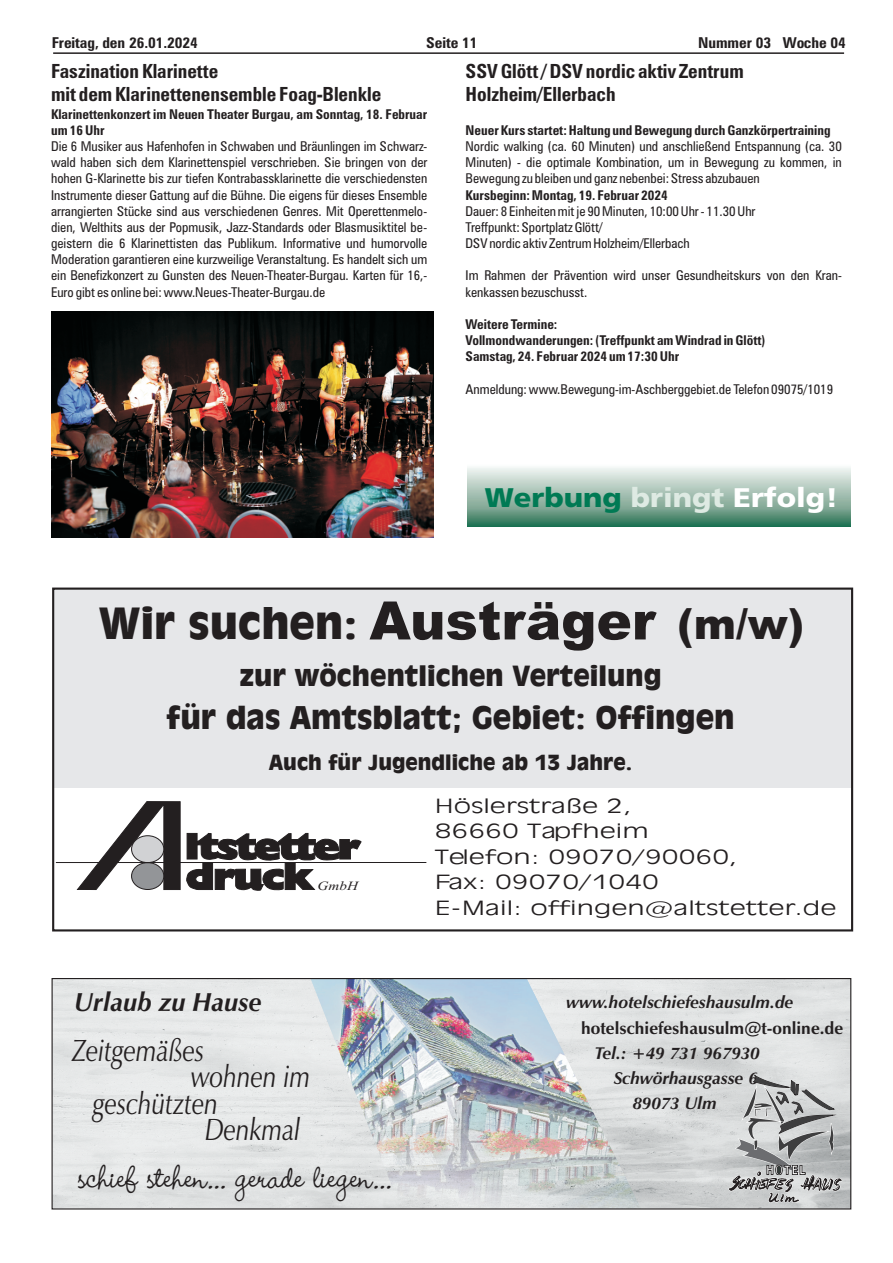
<style>
.page{position:relative;width:893px;height:1263px;background:#fff}
.page>*{position:absolute;margin:0;border:0;box-sizing:border-box;transform-origin:0 0}
.t1{font:700 42.45px "Incised 901 BT";color:#231f20}
.t2{font:500 40.8px "Wendy";color:#231f20;scale:.96 1}
.t3{font:italic 30.9px "Zapf Humanist 601 BT";color:#231f20;scale:.83 1}
.t4{font:700 30.75px "Incised 901 BT";color:#231f20}
.t5{font:700 27.45px "Incised 901 BT";color:#231f20}
.t6{font:900 26.85px "Frutiger";color:#007a54;scale:1.08 1}
.t7{font:italic 700 26.25px "Zapf Humanist 601 BT";color:#231f20;scale:.96 1}
.t8{font:700 20.55px "Incised 901 BT";color:#231f20}
.t9{font:700 condensed 19.5px "Zurich BT";color:#231f20}
.t10{font:300 19.35px/25.5px "Incised 901 BT";color:#231f20;scale:1.48 1}
.t11{font:italic 700 17.1px "Zapf Humanist 601 BT";color:#231f20}
.t12{font:700 17.1px "Zapf Humanist 601 BT";color:#231f20}
.t13{font:700 condensed 15px "Zurich BT";letter-spacing:-.005em;color:#231f20;scale:1.04 1}
.t14{font:condensed 13.5px/16.2px "Zurich BT";color:#231f20}
.t15{font:700 condensed 13.5px/16.2px "Zurich BT";color:#231f20}
.t16{font:italic 12.6px "Times New Roman";color:#231f20;scale:1.2 1}
.s1{color:#deeae3}
.s2{color:#fff}
.s3{font-family:"Arial";font-weight:900;font-style:italic;font-size:52.95px}
.s4{font-family:"Arial";font-weight:900;font-style:italic}
</style>
<div class="page">
<hr style="left:53px;top:52px;width:791px;height:2px;background:#231f20">
<img style="left:51px;top:312px;width:383px;height:225px">
<svg style="left:77px;top:801px;width:284px;height:90px"></svg>
<div style="left:131px;top:862px;width:33px;height:28px;background:#939598;border:1px solid #231f20;border-radius:50%"></div>
<div style="left:131px;top:835px;width:33px;height:28px;background:#d1d2d4;border:1px solid #231f20;border-radius:50%"></div>
<hr style="left:56px;top:862px;width:370px;height:1px;background:#231f20">
<div style="left:54px;top:589px;width:799px;height:198px;background:#e6e7e9"></div>
<div style="left:52px;top:587px;width:801px;height:344px;border:2px solid #231f20"></div>
<img style="left:54px;top:980px;width:795px;height:227px">
<img style="left:311px;top:980px;width:330px;height:227px">
<div style="left:52px;top:978px;width:799px;height:231px;border:1px solid #231f20"></div>
<svg style="left:728px;top:1074px;width:114px;height:129px;background:#b2b4b4"></svg>
<svg style="left:468px;top:467px;width:383px;height:60px;background:#96b8a8"></svg>
<p class="t13" style="left:52px;top:37px;width:142px">Freitag, den 26.01.2024</p>
<p class="t13" style="left:426px;top:37px;width:51px">Seite 11</p>
<p class="t13" style="left:698px;top:37px;width:144px">Nummer 03 Woche 04</p>
<h3 class="t9" style="left:51px;top:63px;width:169px">Faszination Klarinette</h3>
<h3 class="t9" style="left:466px;top:63px;width:280px">SSV Glött / DSV nordic aktiv Zentrum</h3>
<h3 class="t9" style="left:51px;top:86px;width:332px">mit dem Klarinettenensemble Foag-Blenkle</h3>
<h3 class="t9" style="left:466px;top:86px;width:152px">Holzheim/Ellerbach</h3>
<p class="t15" style="left:51px;top:107px;width:378px">Klarinettenkonzert im Neuen Theater Burgau, am Sonntag, 18. Februar um 16 Uhr</p>
<p class="t15" style="left:466px;top:123px;width:366px">Neuer Kurs startet: Haltung und Bewegung durch Ganzkörpertraining</p>
<p class="t14" style="left:51px;top:139px;width:378px">Die 6 Musiker aus Hafenhofen in Schwaben und Bräunlingen im Schwarz-</p>
<p class="t14" style="left:466px;top:139px;width:378px">Nordic walking (ca. 60 Minuten) und anschließend Entspannung (ca. 30</p>
<p class="t14" style="left:51px;top:156px;width:378px">wald haben sich dem Klarinettenspiel verschrieben. Sie bringen von der</p>
<p class="t14" style="left:466px;top:156px;width:378px">Minuten) - die optimale Kombination, um in Bewegung zu kommen, in</p>
<p class="t14" style="left:51px;top:172px;width:378px">hohen G-Klarinette bis zur tiefen Kontrabassklarinette die verschiedensten</p>
<p class="t14" style="left:466px;top:172px;width:296px">Bewegung zu bleiben und ganz nebenbei: Stress abzubauen</p>
<p class="t14" style="left:51px;top:188px;width:378px">Instrumente dieser Gattung auf die Bühne. Die eigens für dieses Ensemble</p>
<p class="t15" style="left:466px;top:188px;width:204px">Kursbeginn: Montag, 19. Februar 2024</p>
<p class="t14" style="left:51px;top:204px;width:377px">arrangierten Stücke sind aus verschiedenen Genres. Mit Operettenmelo-</p>
<p class="t14" style="left:466px;top:204px;width:291px">Dauer: 8 Einheiten mit je 90 Minuten, 10:00 Uhr - 11.30 Uhr</p>
<p class="t14" style="left:51px;top:220px;width:377px">dien, Welthits aus der Popmusik, Jazz-Standards oder Blasmusiktitel be-</p>
<p class="t14" style="left:466px;top:220px;width:139px">Treffpunkt: Sportplatz Glött/</p>
<p class="t14" style="left:51px;top:236px;width:378px">geistern die 6 Klarinettisten das Publikum. Informative und humorvolle</p>
<p class="t14" style="left:466px;top:236px;width:226px">DSV nordic aktiv Zentrum Holzheim/Ellerbach</p>
<p class="t14" style="left:51px;top:253px;width:378px">Moderation garantieren eine kurzweilige Veranstaltung. Es handelt sich um ein Benefizkonzert zu Gunsten des Neuen-Theater-Burgau. Karten für 16,-</p>
<p class="t14" style="left:466px;top:269px;width:378px">Im Rahmen der Prävention wird unser Gesundheitskurs von den Kran-</p>
<p class="t14" style="left:51px;top:285px;width:276px">Euro gibt es online bei: www.Neues-Theater-Burgau.de</p>
<p class="t14" style="left:466px;top:285px;width:123px">kenkassen bezuschusst.</p>
<p class="t15" style="left:466px;top:317px;width:301px">Weitere Termine:<br>Vollmondwanderungen: (Treffpunkt am Windrad in Glött)<br>Samstag, 24. Februar 2024 um 17:30 Uhr</p>
<p class="t14" style="left:466px;top:382px;width:369px">Anmeldung: www.Bewegung-im-Aschberggebiet.de Telefon 09075/1019</p>
<h3 class="t6" style="left:485px;top:483px;width:329px">Werbung <span class="s1">bringt</span> <span class="s2">Erfolg!</span></h3>
<h1 class="t1" style="left:99px;top:607px;width:707px">Wir suchen: <span class="s3">Austräger</span> <span class="s4">(m/w)</span></h1>
<h3 class="t5" style="left:240px;top:665px;width:423px">zur wöchentlichen Verteilung</h3>
<h3 class="t4" style="left:167px;top:706px;width:570px">für das Amtsblatt; Gebiet: Offingen</h3>
<h3 class="t8" style="left:269px;top:755px;width:364px">Auch für Jugendliche ab 13 Jahre.</h3>
<h3 class="t7" style="left:75px;top:991px;width:196px">Urlaub zu Hause</h3>
<p class="t16" style="left:318px;top:881px;width:35px">GmbH</p>
<h3 class="t3" style="left:72px;top:1037px;width:161px">Zeitgemäßes</h3>
<h3 class="t3" style="left:191px;top:1064px;width:146px">wohnen im</h3>
<h3 class="t3" style="left:93px;top:1090px;width:152px">geschützten</h3>
<h3 class="t3" style="left:205px;top:1117px;width:117px">Denkmal</h3>
<h2 class="t2" style="left:78px;top:1150px;width:328px">schief stehen... gerade liegen...</h2>
<h3 class="t10" style="left:435px;top:795px;width:273px">Höslerstraße 2,<br>86660 Tapfheim<br>Telefon: 09070/90060,<br>Fax: 09070/1040<br>E-Mail: offingen@altstetter.de</h3>
<p class="t11" style="left:567px;top:995px;width:228px">www.hotelschiefeshausulm.de</p>
<p class="t12" style="left:581px;top:1020px;width:263px">hotelschiefeshausulm@t-online.de</p>
<p class="t11" style="left:595px;top:1046px;width:166px">Tel.: +49 731 967930</p>
<p class="t11" style="left:614px;top:1071px;width:146px">Schwörhausgasse 6</p>
<p class="t11" style="left:633px;top:1096px;width:86px">89073 Ulm</p>
</div>
